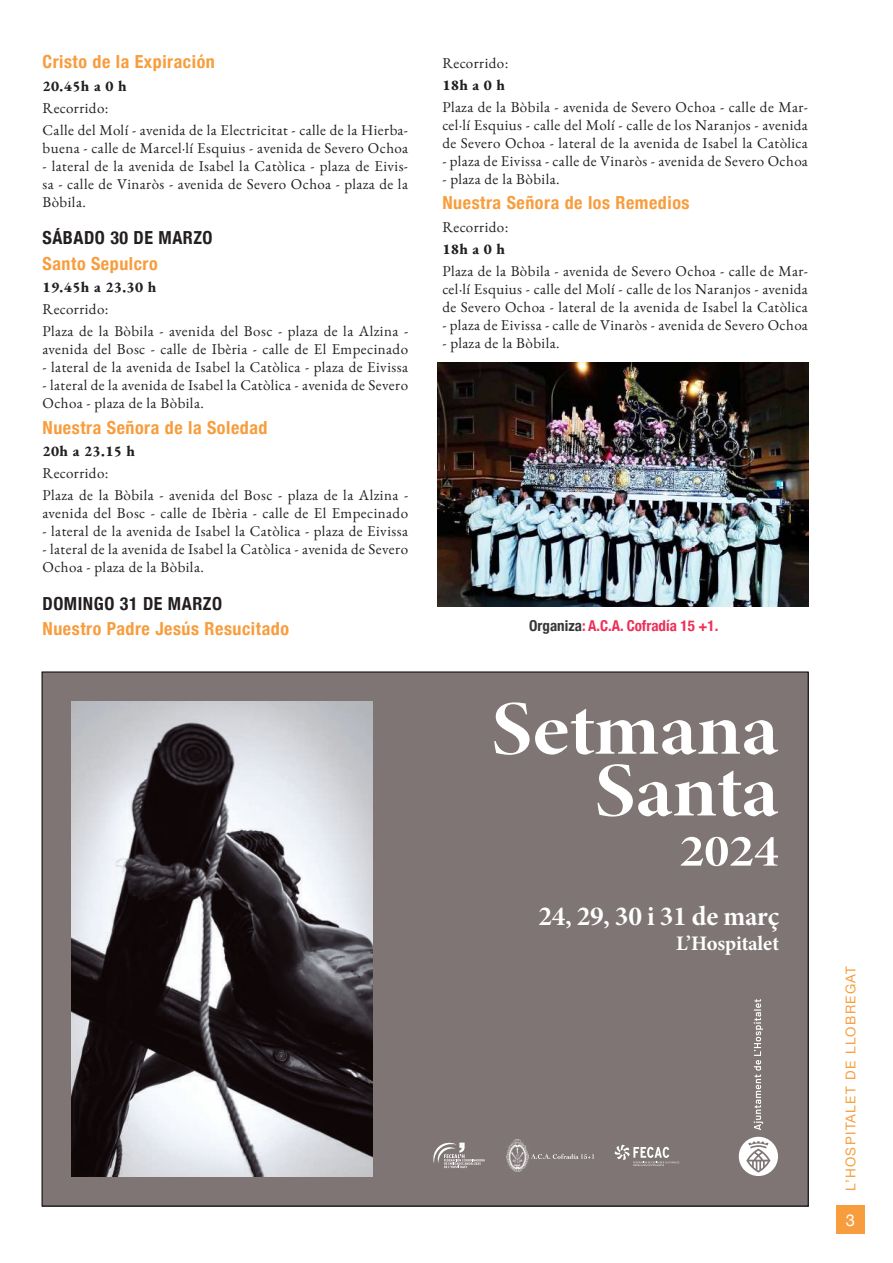
<style>
.page{position:relative;width:893px;height:1263px;background:#fff}
.page>*{position:absolute;margin:0;border:0;box-sizing:border-box;transform-origin:0 0}
.t1{font:77.25px/61.8px "Minion Variable Concept";letter-spacing:-.005em;color:#fff;text-align:right;scale:1.14 1}
.t2{font:45.3px "Minion Variable Concept";color:#fff;scale:1.14 1}
.t3{font:27.6px "Minion Variable Concept";letter-spacing:-.01em;color:#fff}
.t4{font:20.7px "Minion Variable Concept";letter-spacing:-.01em;color:#fff}
.t5{font:700 condensed 18px "Helvetica Neue";letter-spacing:.03em;color:#f89d3d}
.t6{font:700 condensed 18px "Helvetica Neue";letter-spacing:.03em;color:#231f20}
.t7{font:16.5px "Helvetica Neue";color:#fff}
.t8{font:15px/18px "EB Garamond";letter-spacing:.03em;color:#231f20}
.t9{font:800 15px "EB Garamond";letter-spacing:.03em;color:#231f20}
.t10{font:700 condensed 15px "Helvetica Neue";color:#ed1845}
.t11{font:13.5px "Helvetica Neue";letter-spacing:.1em;color:#f89d3d}
.s1{color:#231f20}
</style>
<div class="page">
<div style="left:836px;top:1205px;width:29px;height:29px;background:#f89d3d"></div>
<img style="left:438px;top:362px;width:370px;height:244px">
<div style="left:42px;top:672px;width:766px;height:534px;background:#7f7575"></div>
<img style="left:72px;top:702px;width:301px;height:474px">
<svg style="left:754px;top:999px;width:9px;height:131px"></svg>
<div style="left:739px;top:1137px;width:39px;height:39px;background:#fff;border-radius:50%"></div>
<svg style="left:746px;top:1141px;width:24px;height:31px"></svg>
<svg style="left:433px;top:1142px;width:52px;height:26px"></svg>
<svg style="left:614px;top:1145px;width:65px;height:21px"></svg>
<svg style="left:531px;top:1154px;width:63px;height:5px"></svg>
<img style="left:506px;top:1139px;width:22px;height:32px">
<p class="t5" style="left:43px;top:47px;width:174px">Cristo de la Expiración</p>
<p class="t9" style="left:43px;top:76px;width:86px">20.45h a 0 h</p>
<p class="t8" style="left:43px;top:97px;width:367px;line-height:22.2px">Recorrido:<br>Calle del Molí - avenida de la Electricitat - calle de la Hierba-</p>
<p class="t8" style="left:43px;top:139px;width:367px">buena - calle de Marcel·lí Esquius - avenida de Severo Ochoa</p>
<p class="t8" style="left:43px;top:157px;width:367px;text-align:justify">- lateral de la avenida de Isabel la Catòlica - plaza de Eivis&shy;sa - calle de Vinaròs - avenida de Severo Ochoa - plaza de la Bòbila.</p>
<p class="t6" style="left:43px;top:223px;width:172px">SÁBADO 30 DE MARZO</p>
<p class="t5" style="left:43px;top:248px;width:117px">Santo Sepulcro</p>
<p class="t9" style="left:43px;top:277px;width:115px">19.45h a 23.30 h</p>
<p class="t8" style="left:43px;top:298px;width:367px;line-height:22.2px">Recorrido:<br>Plaza de la Bòbila - avenida del Bosc - plaza de la Alzina -</p>
<p class="t8" style="left:43px;top:340px;width:367px">avenida del Bosc - calle de Ibèria - calle de El Empecinado</p>
<p class="t8" style="left:43px;top:358px;width:367px">- lateral de la avenida de Isabel la Catòlica - plaza de Eivissa</p>
<p class="t8" style="left:43px;top:376px;width:367px">- lateral de la avenida de Isabel la Catòlica - avenida de Severo<br>Ochoa - plaza de la Bòbila.</p>
<p class="t5" style="left:43px;top:412px;width:227px">Nuestra Señora de la Soledad</p>
<p class="t9" style="left:43px;top:441px;width:94px">20h a 23.15 h</p>
<p class="t8" style="left:43px;top:462px;width:367px;line-height:22.2px">Recorrido:<br>Plaza de la Bòbila - avenida del Bosc - plaza de la Alzina -</p>
<p class="t8" style="left:43px;top:504px;width:367px">avenida del Bosc - calle de Ibèria - calle de El Empecinado</p>
<p class="t8" style="left:43px;top:522px;width:367px">- lateral de la avenida de Isabel la Catòlica - plaza de Eivissa</p>
<p class="t8" style="left:43px;top:540px;width:367px">- lateral de la avenida de Isabel la Catòlica - avenida de Severo<br>Ochoa - plaza de la Bòbila.</p>
<p class="t6" style="left:43px;top:588px;width:181px">DOMINGO 31 DE MARZO</p>
<p class="t5" style="left:43px;top:614px;width:248px">Nuestro Padre Jesús Resucitado</p>
<p class="t8" style="left:442px;top:54px;width:68px">Recorrido:</p>
<p class="t9" style="left:442px;top:75px;width:64px">18h a 0 h</p>
<p class="t8" style="left:442px;top:98px;width:367px;text-align:justify">Plaza de la Bòbila - avenida de Severo Ochoa - calle de Mar&shy;cel·lí Esquius - calle del Molí - calle de los Naranjos - avenida de Severo Ochoa - lateral de la avenida de Isabel la Catòlica</p>
<p class="t8" style="left:442px;top:152px;width:367px">- plaza de Eivissa - calle de Vinaròs - avenida de Severo Ochoa</p>
<p class="t8" style="left:442px;top:170px;width:119px">- plaza de la Bòbila.</p>
<p class="t5" style="left:442px;top:188px;width:249px">Nuestra Señora de los Remedios</p>
<p class="t8" style="left:442px;top:218px;width:68px">Recorrido:</p>
<p class="t9" style="left:442px;top:239px;width:64px">18h a 0 h</p>
<p class="t8" style="left:442px;top:262px;width:367px;text-align:justify">Plaza de la Bòbila - avenida de Severo Ochoa - calle de Mar&shy;cel·lí Esquius - calle del Molí - calle de los Naranjos - avenida de Severo Ochoa - lateral de la avenida de Isabel la Catòlica</p>
<p class="t8" style="left:442px;top:316px;width:367px">- plaza de Eivissa - calle de Vinaròs - avenida de Severo Ochoa</p>
<p class="t8" style="left:442px;top:334px;width:119px">- plaza de la Bòbila.</p>
<p class="t10" style="left:529px;top:613px;width:191px"><span class="s1">Organiza</span>: A.C.A. Cofradía 15 +1.</p>
<h1 class="t1" style="left:491px;top:697px;width:254px">Setmana<br>Santa</h1>
<h2 class="t2" style="left:679px;top:819px;width:89px">2024</h2>
<h3 class="t3" style="left:538px;top:897px;width:242px">24, 29, 30 i 31 de març</h3>
<h3 class="t4" style="left:676px;top:929px;width:105px">L’Hospitalet</h3>
<p class="t11" style="left:841px;top:1191px;width:227px;rotate:-90deg">L’HOSPITALET DE LLOBREGAT</p>
<p class="t7" style="left:846px;top:1208px;width:11px">3</p>
</div>
